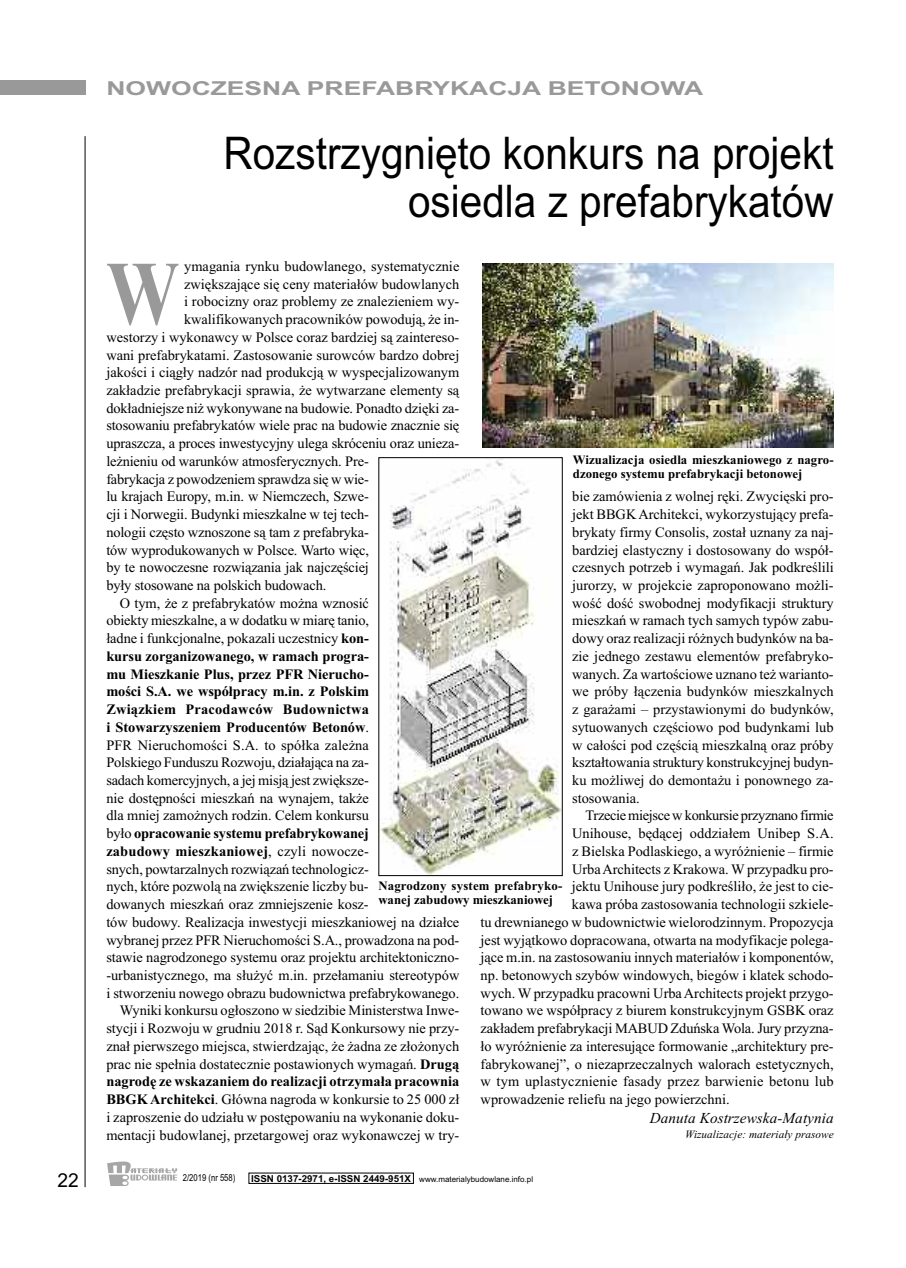
<style>
.page{position:relative;width:906px;height:1268px;background:#fff}
.page>*{position:absolute;margin:0;border:0;box-sizing:border-box;transform-origin:0 0}
.t1{font:700 91.05px "Times New Roman";color:#999;scale:.8 1}
.t2{font:45px/48px "Arial";color:#000;text-align:right;scale:.9 1}
.t3{font:700 19.2px "Arial";color:#999;scale:1.38 1}
.t4{font:19.2px "Arial";color:#000}
.t5{font:italic 15.15px "Times New Roman";letter-spacing:.005em;color:#000}
.t6{font:14.4px/17.7px "Times New Roman";color:#000;text-align:justify}
.t7{font:700 14.4px "Times New Roman";letter-spacing:-.005em;color:#000}
.t8{font:700 14.4px "Times New Roman";letter-spacing:.015em;color:#000}
.t9{font:14.4px "Times New Roman";letter-spacing:-.025em;color:#000}
.t10{font:700 12.75px/14.4px "Times New Roman";color:#000}
.t11{font:italic 11.25px "Times New Roman";letter-spacing:.005em;color:#000}
.t12{font:9.6px "Arial";color:#000;scale:.8 1}
.t13{font:7.95px "Arial";color:#000}
.s1{font-weight:700}
.s2{font-weight:400}
.s3{font-weight:700;font-size:9.6px}
</style>
<div class="page">
<div style="left:0;top:81px;width:85px;height:14px;background:#999"></div>
<hr style="left:85px;top:136px;width:1px;height:1050px;background:#000">
<svg style="left:107px;top:1161px;width:70px;height:24px"></svg>
<img style="left:482px;top:264px;width:351px;height:184px">
<img style="left:380px;top:459px;width:180px;height:414px">
<h3 class="t4" style="left:57px;top:1168px;width:23px">22</h3>
<h3 class="t3" style="left:106px;top:77px;width:434px">NOWOCZESNA PREFABRYKACJA BETONOWA</h3>
<h2 class="t2" style="left:223px;top:129px;width:679px">Rozstrzygnięto konkurs na projekt osiedla z prefabrykatów</h2>
<h1 class="t1" style="left:106px;top:239px;width:92px">W</h1>
<p class="t6" style="left:184px;top:257px;width:277px">ymagania rynku budowlanego, systematycznie</p>
<p class="t6" style="left:184px;top:275px;width:277px">zwiększające się ceny materiałów budowlanych</p>
<p class="t6" style="left:184px;top:292px;width:277px">i robocizny oraz problemy ze znalezieniem wy-</p>
<p class="t6" style="left:184px;top:310px;width:277px">kwalifikowanych pracowników powodują, że in-</p>
<p class="t6" style="left:106px;top:328px;width:354px">westorzy i wykonawcy w Polsce coraz bardziej są zaintereso-</p>
<p class="t6" style="left:106px;top:345px;width:354px">wani prefabrykatami. Zastosowanie surowców bardzo dobrej</p>
<p class="t6" style="left:106px;top:363px;width:354px">jakości i ciągły nadzór nad produkcją w wyspecjalizowanym</p>
<p class="t6" style="left:106px;top:381px;width:354px">zakładzie prefabrykacji sprawia, że wytwarzane elementy są</p>
<p class="t6" style="left:106px;top:399px;width:354px">dokładniejsze niż wykonywane na budowie. Ponadto dzięki za-</p>
<p class="t6" style="left:106px;top:416px;width:354px">stosowaniu prefabrykatów wiele prac na budowie znacznie się</p>
<p class="t6" style="left:106px;top:434px;width:354px">upraszcza, a proces inwestycyjny ulega skróceniu oraz unieza-</p>
<p class="t6" style="left:106px;top:452px;width:264px">leżnieniu od warunków atmosferycznych. Pre-</p>
<p class="t6" style="left:106px;top:469px;width:264px">fabrykacja z powodzeniem sprawdza się w wie-</p>
<p class="t6" style="left:106px;top:487px;width:264px">lu krajach Europy, m.in. w Niemczech, Szwe-</p>
<p class="t6" style="left:106px;top:505px;width:264px">cji i Norwegii. Budynki mieszkalne w tej tech-</p>
<p class="t6" style="left:106px;top:523px;width:264px">nologii często wznoszone są tam z prefabryka-</p>
<p class="t6" style="left:106px;top:540px;width:264px">tów wyprodukowanych w Polsce. Warto więc,</p>
<p class="t6" style="left:106px;top:558px;width:264px">by te nowoczesne rozwiązania jak najczęściej</p>
<p class="t6" style="left:106px;top:576px;width:221px">były stosowane na polskich budowach.</p>
<p class="t6" style="left:120px;top:593px;width:251px">O tym, że z prefabrykatów można wznosić</p>
<p class="t6" style="left:106px;top:611px;width:264px">obiekty mieszkalne, a w dodatku w miarę tanio,</p>
<p class="t6" style="left:106px;top:629px;width:264px">ładne i funkcjonalne, pokazali uczestnicy <span class="s1">kon-</span></p>
<p class="t7" style="left:106px;top:647px;width:264px">kursu zorganizowanego, w ramach progra-</p>
<p class="t7" style="left:106px;top:665px;width:264px">mu Mieszkanie Plus, przez PFR Nierucho-</p>
<p class="t7" style="left:106px;top:682px;width:264px">mości S.A. we współpracy m.in. z Polskim</p>
<p class="t8" style="left:106px;top:700px;width:264px">Związkiem Pracodawców Budownictwa</p>
<p class="t7" style="left:106px;top:718px;width:264px">i Stowarzyszeniem Producentów Betonów<span class="s2">.</span></p>
<p class="t6" style="left:106px;top:735px;width:264px">PFR Nieruchomości S.A. to spółka zależna</p>
<p class="t6" style="left:106px;top:753px;width:264px">Polskiego Funduszu Rozwoju, działająca na za-</p>
<p class="t6" style="left:106px;top:771px;width:264px">sadach komercyjnych, a jej misją jest zwiększe-</p>
<p class="t6" style="left:106px;top:788px;width:264px">nie dostępności mieszkań na wynajem, także</p>
<p class="t6" style="left:106px;top:806px;width:264px">dla mniej zamożnych rodzin. Celem konkursu</p>
<p class="t7" style="left:106px;top:824px;width:264px"><span class="s2">było</span> opracowanie systemu prefabrykowanej</p>
<p class="t8" style="left:106px;top:842px;width:264px">zabudowy mieszkaniowej<span class="s2">, czyli nowocze-</span></p>
<p class="t6" style="left:106px;top:859px;width:264px">snych, powtarzalnych rozwiązań technologicz-</p>
<p class="t6" style="left:106px;top:877px;width:264px">nych, które pozwolą na zwiększenie liczby bu-</p>
<p class="t6" style="left:106px;top:895px;width:264px">dowanych mieszkań oraz zmniejszenie kosz-</p>
<p class="t6" style="left:106px;top:912px;width:354px">tów budowy. Realizacja inwestycji mieszkaniowej na działce</p>
<p class="t6" style="left:106px;top:930px;width:354px">wybranej przez PFR Nieruchomości S.A., prowadzona na pod-</p>
<p class="t6" style="left:106px;top:948px;width:354px">stawie nagrodzonego systemu oraz projektu architektoniczno-</p>
<p class="t6" style="left:106px;top:965px;width:354px">-urbanistycznego, ma służyć m.in. przełamaniu stereotypów</p>
<p class="t6" style="left:106px;top:983px;width:354px">i stworzeniu nowego obrazu budownictwa prefabrykowanego.</p>
<p class="t6" style="left:120px;top:1001px;width:341px">Wyniki konkursu ogłoszono w siedzibie Ministerstwa Inwe-</p>
<p class="t6" style="left:106px;top:1019px;width:354px">stycji i Rozwoju w grudniu 2018 r. Sąd Konkursowy nie przy-</p>
<p class="t6" style="left:106px;top:1036px;width:354px">znał pierwszego miejsca, stwierdzając, że żadna ze złożonych</p>
<p class="t6" style="left:106px;top:1054px;width:354px">prac nie spełnia dostatecznie postawionych wymagań. <span class="s1">Drugą</span></p>
<p class="t7" style="left:106px;top:1072px;width:354px">nagrodę ze wskazaniem do realizacji otrzymała pracownia</p>
<p class="t6" style="left:106px;top:1089px;width:354px"><span class="s1">BBGK Architekci</span>. Główna nagroda w konkursie to 25 000 zł</p>
<p class="t6" style="left:106px;top:1107px;width:354px">i zaproszenie do udziału w postępowaniu na wykonanie doku-</p>
<p class="t6" style="left:106px;top:1125px;width:354px">mentacji budowlanej, przetargowej oraz wykonawczej w try-</p>
<p class="t10" style="left:573px;top:452px;width:262px">Wizualizacja osiedla mieszkaniowego z nagro&shy;dzonego systemu prefabrykacji betonowej</p>
<p class="t6" style="left:572px;top:487px;width:263px">bie zamówienia z wolnej ręki. Zwycięski pro&shy;jekt BBGKArchitekci, wykorzystujący prefa&shy;brykaty firmy Consolis, został uznany za naj&shy;bardziej elastyczny i dostosowany do współ&shy;czesnych potrzeb i wymagań. Jak podkreślili jurorzy, w projekcie zaproponowano możli&shy;wość dość swobodnej modyfikacji struktury mieszkań w ramach tych samych typów zabu&shy;dowy oraz realizacji różnych budynków na ba&shy;zie jednego zestawu elementów prefabryko&shy;wanych. Za wartościowe uznano też warianto&shy;we próby łączenia budynków mieszkalnych z garażami – przystawionymi do budynków, sytuowanych częściowo pod budynkami lub w całości pod częścią mieszkalną oraz próby kształtowania struktury konstrukcyjnej budyn&shy;ku możliwej do demontażu i ponownego za&shy;stosowania.</p>
<p class="t9" style="left:585px;top:806px;width:249px">Trzecie miejsce w konkursie przyznano firmie</p>
<p class="t6" style="left:572px;top:824px;width:263px">Unihouse, będącej oddziałem Unibep S.A.</p>
<p class="t6" style="left:572px;top:841px;width:263px">z Bielska Podlaskiego, a wyróżnienie – firmie</p>
<p class="t6" style="left:572px;top:859px;width:263px">UrbaArchitects z Krakowa. W przypadku pro-</p>
<p class="t6" style="left:572px;top:877px;width:263px">jektu Unihouse jury podkreśliło, że jest to cie-</p>
<p class="t6" style="left:572px;top:895px;width:263px">kawa próba zastosowania technologii szkiele-</p>
<p class="t6" style="left:480px;top:912px;width:354px">tu drewnianego w budownictwie wielorodzinnym. Propozycja</p>
<p class="t6" style="left:480px;top:930px;width:354px">jest wyjątkowo dopracowana, otwarta na modyfikacje polega-</p>
<p class="t6" style="left:480px;top:948px;width:354px">jące m.in. na zastosowaniu innych materiałów i komponentów,</p>
<p class="t6" style="left:480px;top:965px;width:354px">np. betonowych szybów windowych, biegów i klatek schodo-</p>
<p class="t6" style="left:480px;top:983px;width:354px">wych. W przypadku pracowni UrbaArchitects projekt przygo-</p>
<p class="t6" style="left:480px;top:1001px;width:354px">towano we współpracy z biurem konstrukcyjnym GSBK oraz</p>
<p class="t6" style="left:480px;top:1019px;width:354px">zakładem prefabrykacji MABUD Zduńska Wola. Jury przyzna-</p>
<p class="t6" style="left:480px;top:1036px;width:354px">ło wyróżnienie za interesujące formowanie „architektury pre-</p>
<p class="t6" style="left:480px;top:1054px;width:354px">fabrykowanej”, o niezaprzeczalnych walorach estetycznych,</p>
<p class="t6" style="left:480px;top:1072px;width:354px">w tym uplastycznienie fasady przez barwienie betonu lub</p>
<p class="t6" style="left:480px;top:1089px;width:250px">wprowadzenie reliefu na jego powierzchni.</p>
<p class="t5" style="left:650px;top:1108px;width:185px">Danuta Kostrzewska-Matynia</p>
<p class="t11" style="left:685px;top:1127px;width:150px">Wizualizacje: materiały prasowe</p>
<p class="t10" style="left:378px;top:878px;width:185px">Nagrodzony system prefabryko&shy;wanej zabudowy mieszkaniowej</p>
<p class="t12" style="left:183px;top:1171px;width:67px">2/2019 (nr 558)</p>
<p class="t13" style="left:251px;top:1174px;width:283px"><span class="s3">ISSN 0137-2971, e-ISSN 2449-951X</span> www.materialybudowlane.info.pl</p>
</div>
